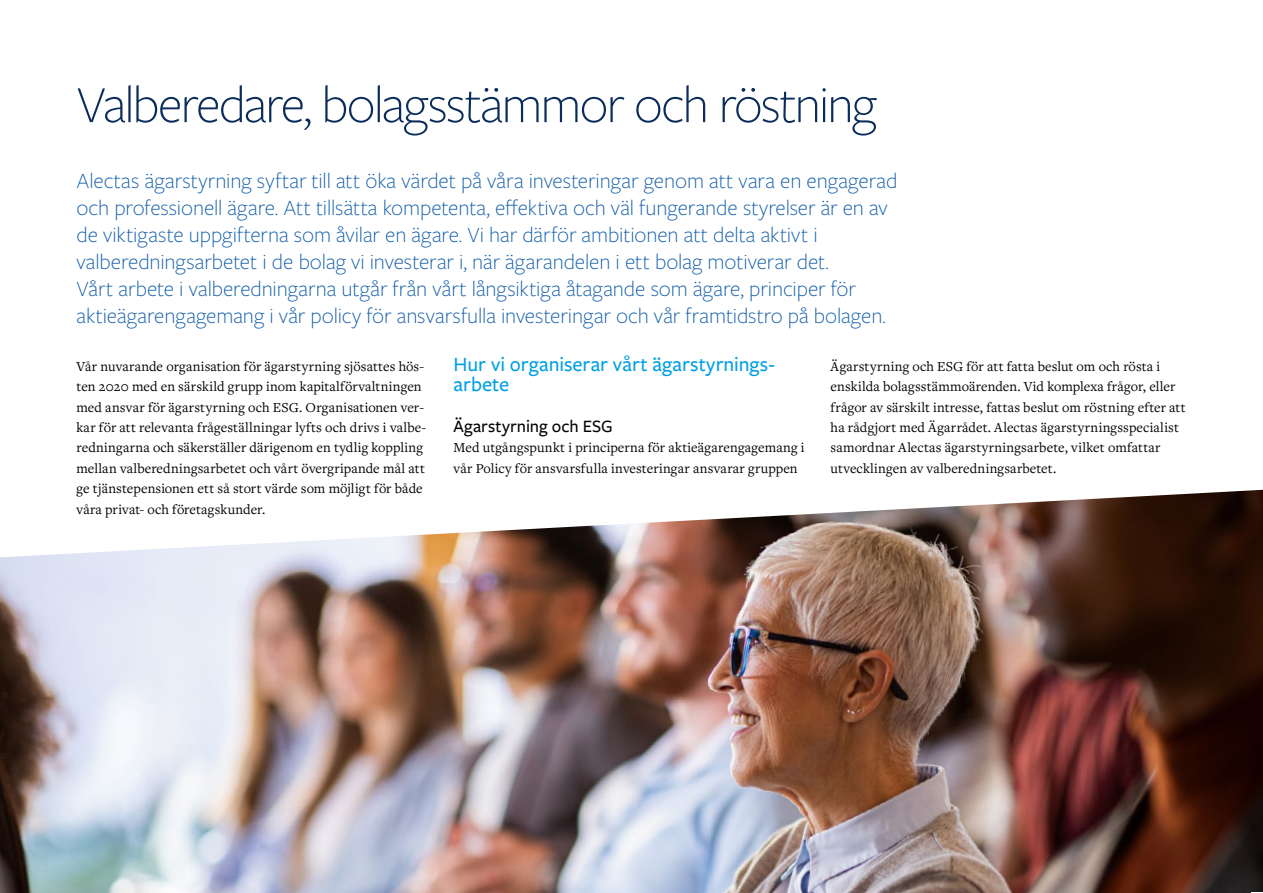
<style>
.page{position:relative;width:1263px;height:893px;background:#fff}
.page>*{position:absolute;margin:0;border:0;box-sizing:border-box;transform-origin:0 0}
.t1{font:300 54px "Freight Sans Pro";letter-spacing:-.035em;color:#0a2c5a}
.t2{font:300 22.5px/27px "Freight Sans Pro";letter-spacing:-.005em;color:#115da9}
.t3{font:500 21px/20.4px "Freight Sans Pro";color:#009fe3}
.t4{font:500 18px "Freight Sans Pro";color:#000}
.t5{font:14.25px/20.4px "Freight Text Pro";letter-spacing:.01em;color:#000}
</style>
<div class="page">
<img style="left:0;top:490px;width:1263px;height:403px">
<h1 class="t1" style="left:77px;top:69px;width:802px">Valberedare, bolagsstämmor och röstning</h1>
<p class="t2" style="left:77px;top:166px;width:822px">Alectas ägarstyrning syftar till att öka värdet på våra investeringar genom att vara en engagerad och professionell ägare. Att tillsätta kompetenta, effektiva och väl fungerande styrelser är en av de viktigaste uppgifterna som åvilar en ägare. Vi har därför ambitionen att delta aktivt i valberedningsarbetet i de bolag vi investerar i, när ägarandelen i ett bolag motiverar det.<br>Vårt arbete i valberedningarna utgår från vårt långsiktiga åtagande som ägare, principer för aktieägarengagemang i vår policy för ansvarsfulla investeringar och vår framtidstro på bolagen.</p>
<p class="t5" style="left:77px;top:355px;width:351px">Vår nuvarande organisation för ägarstyrning sjösattes hös&shy;ten 2020 med en särskild grupp inom kapitalförvaltningen med ansvar för ägarstyrning och ESG. Organisationen ver&shy;kar för att relevanta frågeställningar lyfts och drivs i valbe&shy;redningarna och säkerställer därigenom en tydlig koppling mellan valberedningsarbetet och vårt övergripande mål att ge tjänstepensionen ett så stort värde som möjligt för både våra privat- och företagskunder.</p>
<h3 class="t3" style="left:454px;top:353px;width:323px">Hur vi organiserar vårt ägarstyrnings&shy;arbete</h3>
<p class="t5" style="left:831px;top:355px;width:357px">Ägarstyrning och ESG för att fatta beslut om och rösta i enskilda bolagsstämmoärenden. Vid komplexa frågor, eller frågor av särskilt intresse, fattas beslut om röstning efter att ha rådgjort med Ägarrådet. Alectas ägarstyrningsspecialist samordnar Alectas ägarstyrningsarbete, vilket omfattar utvecklingen av valberedningsarbetet.</p>
<p class="t4" style="left:454px;top:414px;width:161px">Ägarstyrning och ESG</p>
<p class="t5" style="left:454px;top:437px;width:353px">Med utgångspunkt i principerna för aktieägarengagemang i vår Policy för ansvarsfulla investeringar ansvarar gruppen</p>
</div>
